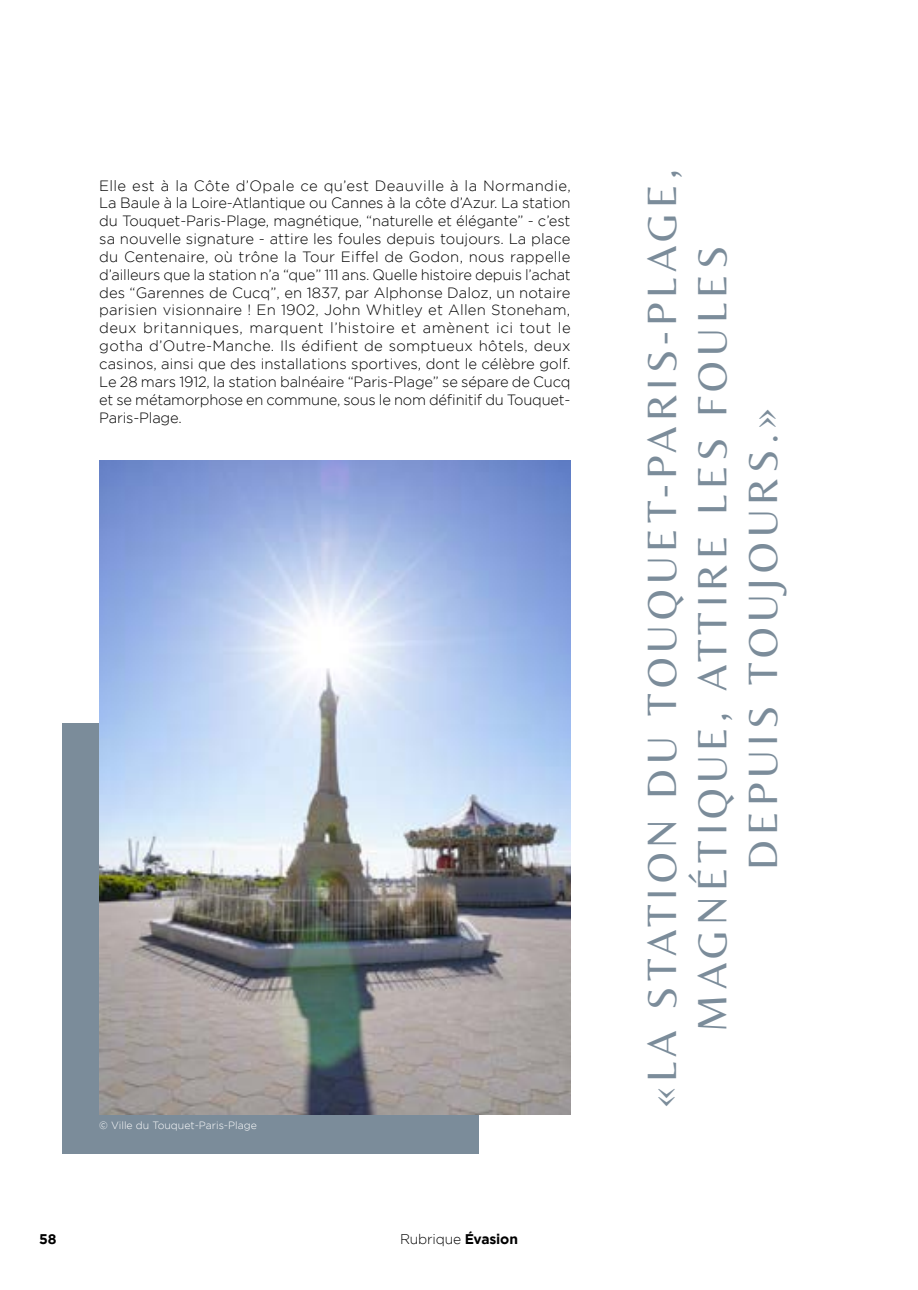
<style>
.page{position:relative;width:918px;height:1290px;background:#fff}
.page>*{position:absolute;margin:0;border:0;box-sizing:border-box;transform-origin:0 0}
.t1{font:42px/50.4px "Belleza";letter-spacing:.12em;color:#7b8c9a;text-align:center}
.t2{font:300 14.88px/17.8px "Gotham";letter-spacing:-.015em;color:#000;text-align:justify}
.t3{font:300 14px "Gotham";letter-spacing:-.01em;color:#000}
.t4{font:700 14px "Gotham";color:#000}
.t5{font:300 10.5px "Gotham";color:#fff}
.s1{font-weight:700}
</style>
<div class="page">
<div style="left:62px;top:723px;width:416px;height:431px;background:#7b8c9a"></div>
<img style="left:99px;top:461px;width:471px;height:653px">
<p class="t2" style="left:99px;top:176px;width:473px">Elle est à la Côte d’Opale ce qu’est Deauville à la Normandie, La Baule à la Loire-Atlantique ou Cannes à la côte d’Azur. La station du Touquet-Paris-Plage, magnétique, “naturelle et élégante” - c’est sa nouvelle signature - attire les foules depuis toujours. La place du Centenaire, où trône la Tour Eiffel de Godon, nous rappelle d’ailleurs que la station n’a “que” 111 ans. Quelle histoire depuis l’achat des “Garennes de Cucq”, en 1837, par Alphonse Daloz, un notaire parisien visionnaire ! En 1902, John Whitley et Allen Stoneham, deux britanniques, marquent l’histoire et amènent ici tout le gotha d’Outre-Manche. Ils édifient de somptueux hôtels, deux casinos, ainsi que des installations sportives, dont le célèbre golf.<br>Le 28 mars 1912, la station balnéaire “Paris-Plage” se sépare de Cucq et se métamorphose en commune, sous le nom définitif du Touquet-Paris-Plage.</p>
<p class="t5" style="left:99px;top:1118px;width:159px">© Ville du Touquet-Paris-Plage</p>
<p class="t4" style="left:39px;top:1230px;width:19px">58</p>
<p class="t3" style="left:400px;top:1230px;width:119px">Rubrique <span class="s1">Évasion</span></p>
<h1 class="t1" style="left:633px;top:1108px;width:940px;rotate:-90deg">«LA STATION DU TOUQUET-PARIS-PLAGE,<br>MAGNÉTIQUE, ATTIRE LES FOULES<br>DEPUIS TOUJOURS.»</h1>
</div>
